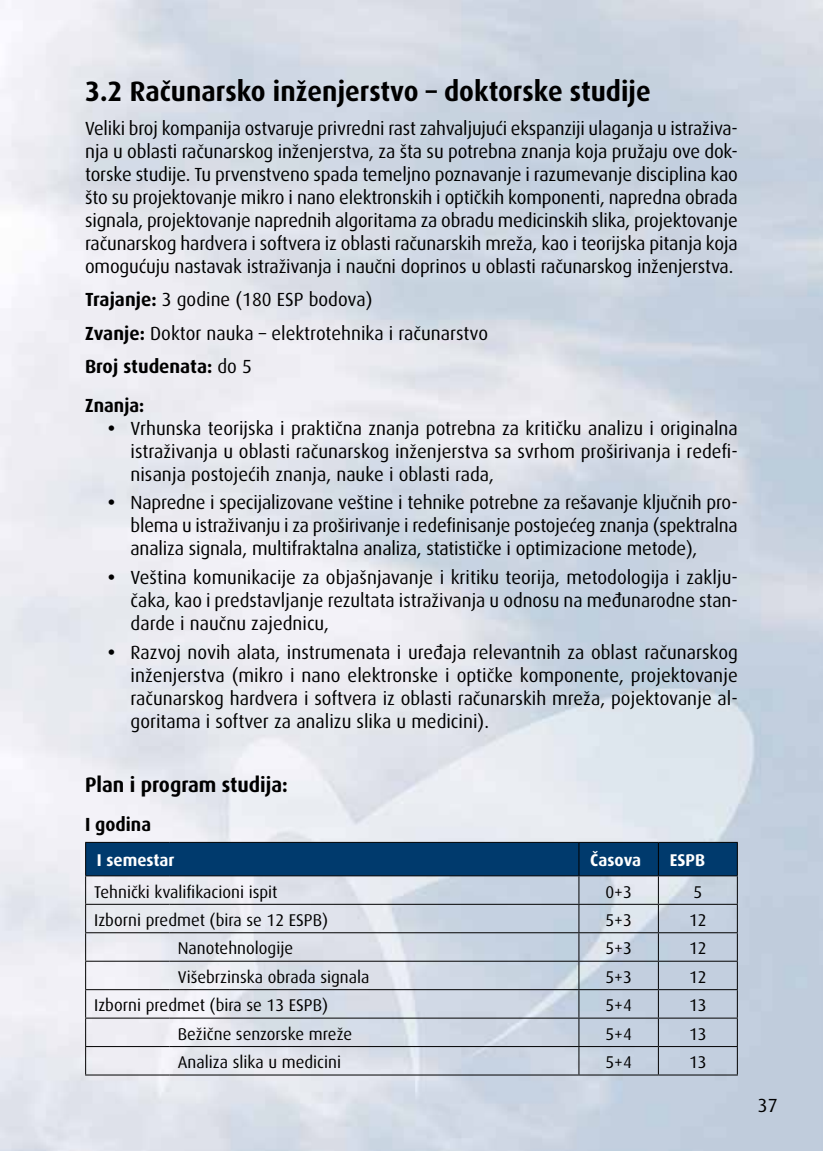
<style>
.page{position:relative;width:823px;height:1151px;background:#fff}
.page>*{position:absolute;margin:0;border:0;box-sizing:border-box;transform-origin:0 0}
.t1{font:700 28px "Dax B";color:#000;scale:.95 1}
.t2{font:700 21px "Dax B";color:#000;scale:.95 1}
.t3{font:19px/23px "Dax B";color:#000;text-align:justify}
.t4{font:700 19px "Dax B";color:#000;scale:.95 1}
.t5{font:17px "Dax B";color:#000}
.t6{font:700 17px "Dax B";color:#fff}
.s1{font-weight:700}
</style>
<div class="page">
<img style="left:0;top:0;width:822px;height:1151px">
<svg style="left:85px;top:843px;width:652px;height:231px;background:#b1bfcf"></svg>
<hr style="left:85px;top:1074px;width:84px;height:1px;background:#000">
<hr style="left:169px;top:1074px;width:409px;height:1px;background:#000">
<hr style="left:578px;top:1074px;width:80px;height:1px;background:#000">
<hr style="left:658px;top:1074px;width:79px;height:1px;background:#000">
<hr style="left:85px;top:842px;width:84px;height:1px;background:#000">
<hr style="left:85px;top:843px;width:1px;height:32px;background:#000">
<hr style="left:169px;top:842px;width:409px;height:1px;background:#000">
<hr style="left:578px;top:842px;width:80px;height:1px;background:#000">
<hr style="left:658px;top:842px;width:79px;height:1px;background:#000">
<hr style="left:736px;top:843px;width:1px;height:32px;background:#000">
<hr style="left:85px;top:875px;width:84px;height:1px;background:#000">
<hr style="left:169px;top:875px;width:409px;height:1px;background:#000">
<hr style="left:578px;top:875px;width:80px;height:1px;background:#000">
<hr style="left:658px;top:875px;width:79px;height:1px;background:#000">
<h1 class="t1" style="left:85px;top:75px;width:596px">3.2 Računarsko inženjerstvo – doktorske studije</h1>
<p class="t3" style="left:85px;top:117px;width:653px">Veliki broj kompanija ostvaruje privredni rast zahvaljujući ekspanziji ulaganja u istraživa&shy;nja u oblasti računarskog inženjerstva, za šta su potrebna znanja koja pružaju ove dok&shy;torske studije. Tu prvenstveno spada temeljno poznavanje i razumevanje disciplina kao što su projektovanje mikro i nano elektronskih i optičkih komponenti, napredna obrada signala, projektovanje naprednih algoritama za obradu medicinskih slika, projektovanje računarskog hardvera i softvera iz oblasti računarskih mreža, kao i teorijska pitanja koja omogućuju nastavak istraživanja i naučni doprinos u oblasti računarskog inženjerstva.</p>
<p class="t3" style="left:85px;top:283px;width:404px;line-height:33.2px;text-align:left"><span class="s1">Trajanje:</span> 3 godine (180 ESP bodova)<br><span class="s1">Zvanje:</span> Doktor nauka – elektrotehnika i računarstvo<br><span class="s1">Broj studenata:</span> do 5</p>
<p class="t4" style="left:85px;top:394px;width:64px">Znanja:</p>
<p class="t3" style="left:130px;top:417px;width:608px;text-indent:-23px"><span class="s1">•</span> Vrhunska teorijska i praktična znanja potrebna za kritičku analizu i originalna istraživanja u oblasti računarskog inženjerstva sa svrhom proširivanja i redefi&shy;nisanja postojećih znanja, nauke i oblasti rada,</p>
<p class="t3" style="left:130px;top:491px;width:608px;text-indent:-23px"><span class="s1">•</span> Napredne i specijalizovane veštine i tehnike potrebne za rešavanje ključnih pro&shy;blema u istraživanju i za proširivanje i redefinisanje postojećeg znanja (spektralna analiza signala, multifraktalna analiza, statističke i optimizacione metode),</p>
<p class="t3" style="left:130px;top:566px;width:608px;text-indent:-23px"><span class="s1">•</span> Veština komunikacije za objašnjavanje i kritiku teorija, metodologija i zaklju&shy;čaka, kao i predstavljanje rezultata istraživanja u odnosu na međunarodne stan&shy;darde i naučnu zajednicu,</p>
<p class="t3" style="left:130px;top:641px;width:608px;text-indent:-23px"><span class="s1">•</span> Razvoj novih alata, instrumenata i uređaja relevantnih za oblast računarskog inženjerstva (mikro i nano elektronske i optičke komponente, projektovanje računarskog hardvera i softvera iz oblasti računarskih mreža, pojektovanje al&shy;goritama i softver za analizu slika u medicini).</p>
<p class="t2" style="left:85px;top:773px;width:215px">Plan i program studija:</p>
<p class="t4" style="left:85px;top:813px;width:71px">I godina</p>
<p class="t6" style="left:97px;top:850px;width:79px">I semestar</p>
<p class="t6" style="left:590px;top:850px;width:52px">Časova</p>
<p class="t6" style="left:669px;top:850px;width:37px">ESPB</p>
<p class="t5" style="left:94px;top:882px;width:185px">Tehnički kvalifikacioni ispit</p>
<p class="t5" style="left:605px;top:882px;width:28px">0+3</p>
<p class="t5" style="left:693px;top:882px;width:10px">5</p>
<p class="t5" style="left:94px;top:911px;width:235px">Izborni predmet (bira se 12 ESPB)</p>
<p class="t5" style="left:605px;top:911px;width:28px">5+3</p>
<p class="t5" style="left:688px;top:911px;width:19px">12</p>
<p class="t5" style="left:178px;top:939px;width:117px">Nanotehnologije</p>
<p class="t5" style="left:605px;top:939px;width:28px">5+3</p>
<p class="t5" style="left:688px;top:939px;width:19px">12</p>
<p class="t5" style="left:178px;top:967px;width:193px">Višebrzinska obrada signala</p>
<p class="t5" style="left:605px;top:967px;width:28px">5+3</p>
<p class="t5" style="left:688px;top:967px;width:19px">12</p>
<p class="t5" style="left:94px;top:996px;width:235px">Izborni predmet (bira se 13 ESPB)</p>
<p class="t5" style="left:605px;top:996px;width:28px">5+4</p>
<p class="t5" style="left:688px;top:996px;width:19px">13</p>
<p class="t5" style="left:178px;top:1024px;width:176px">Bežične senzorske mreže</p>
<p class="t5" style="left:605px;top:1024px;width:28px">5+4</p>
<p class="t5" style="left:688px;top:1024px;width:19px">13</p>
<p class="t5" style="left:178px;top:1053px;width:164px">Analiza slika u medicini</p>
<p class="t5" style="left:605px;top:1053px;width:28px">5+4</p>
<p class="t5" style="left:688px;top:1053px;width:19px">13</p>
<p class="t3" style="left:757px;top:1094px;width:21px">37</p>
</div>
